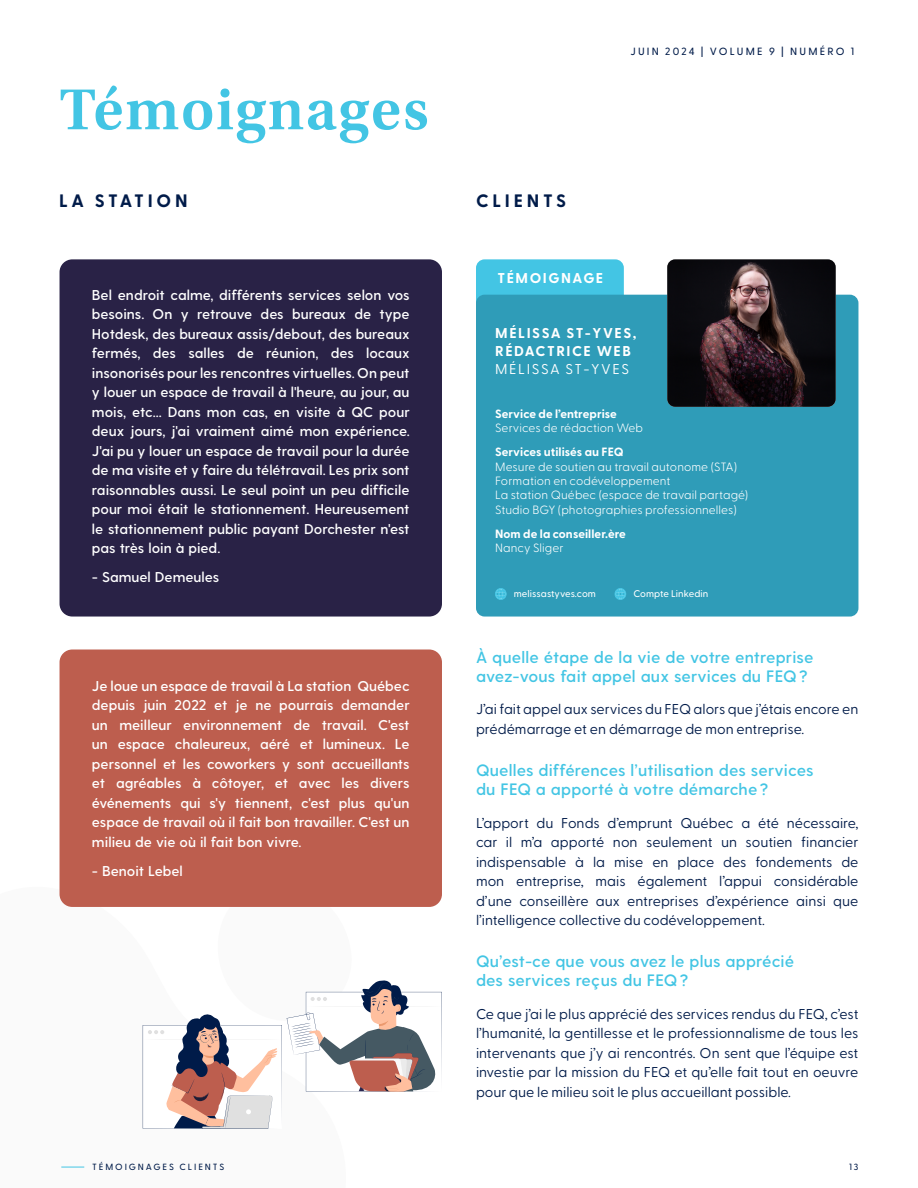
<style>
.page{position:relative;width:918px;height:1188px;background:#fff}
.page>*{position:absolute;margin:0;border:0;box-sizing:border-box;transform-origin:0 0}
.t1{font:600 60.75px "Utopia Std";letter-spacing:.025em;color:#43c5e4}
.t2{font:700 18px "Greycliff CF";letter-spacing:.21em;color:#001b49}
.t3{font:600 16.5px/19.5px "Greycliff CF";letter-spacing:.01em;color:#43c5e4}
.t4{font:600 14.25px/19.5px "Greycliff CF";color:#fff;text-align:justify}
.t5{font:14.25px/19.5px "Greycliff CF";color:#001b49;text-align:justify}
.t6{font:700 14.25px/18px "Greycliff CF";letter-spacing:.11em;color:#fff}
.t7{font:14.25px "Greycliff CF";letter-spacing:.11em;color:#fff}
.t8{font:300 12px/14.4px "Greycliff CF";letter-spacing:.005em;color:#fff}
.t9{font:700 12px "Greycliff CF";letter-spacing:.005em;color:#fff}
.t10{font:500 10.5px "Greycliff CF";letter-spacing:.21em;color:#001b49}
.t11{font:500 9.75px "Greycliff CF";letter-spacing:.005em;color:#fff}
.t12{font:500 9px "Greycliff CF";letter-spacing:.21em;color:#001b49}
</style>
<div class="page">
<svg style="left:143px;top:898px;width:299px;height:231px"></svg>
<div style="left:476px;top:259px;width:148px;height:42px;background:#43c5e4"></div>
<div style="left:476px;top:295px;width:382px;height:322px;background:#2f9cb8;border-radius:9px"></div>
<svg style="left:495px;top:588px;width:12px;height:12px"></svg>
<svg style="left:615px;top:588px;width:11px;height:12px"></svg>
<img style="left:667px;top:259px;width:169px;height:148px">
<div style="left:60px;top:259px;width:382px;height:358px;background:#292246;border-radius:13px"></div>
<div style="left:60px;top:650px;width:382px;height:257px;background:#bd5e4e;border-radius:13px"></div>
<svg style="left:61px;top:1167px;width:23px;height:1px"></svg>
<h1 class="t1" style="left:60px;top:75px;width:371px">Témoignages</h1>
<p class="t2" style="left:59px;top:187px;width:130px">LA STATION</p>
<p class="t2" style="left:476px;top:187px;width:92px">CLIENTS</p>
<p class="t6" style="left:497px;top:268px;width:107px">TÉMOIGNAGE</p>
<p class="t10" style="left:630px;top:43px;width:225px">JUIN 2024 | VOLUME 9 | NUMÉRO 1</p>
<p class="t4" style="left:92px;top:286px;width:319px">Bel endroit calme, différents services selon vos besoins. On y retrouve des bureaux de type Hotdesk, des bureaux assis/debout, des bureaux fermés, des salles de réunion, des locaux insonorisés pour les rencontres virtuelles. On peut y louer un espace de travail à l'heure, au jour, au mois, etc... Dans mon cas, en visite à QC pour deux jours, j'ai vraiment aimé mon expérience.<br>J'ai pu y louer un espace de travail pour la durée de ma visite et y faire du télétravail. Les prix sont raisonnables aussi. Le seul point un peu difficile pour moi était le stationnement. Heureusement le stationnement public payant Dorchester n'est pas très loin à pied.</p>
<p class="t4" style="left:92px;top:568px;width:129px">- Samuel Demeules</p>
<p class="t4" style="left:92px;top:677px;width:319px">Je loue un espace de travail à La station Québec depuis juin 2022 et je ne pourrais demander un meilleur environnement de travail. C'est un espace chaleureux, aéré et lumineux. Le personnel et les coworkers y sont accueillants et agréables à côtoyer, et avec les divers événements qui s'y tiennent, c'est plus qu'un espace de travail où il fait bon travailler. C'est un milieu de vie où il fait bon vivre.</p>
<p class="t4" style="left:92px;top:862px;width:92px">- Benoit Lebel</p>
<p class="t6" style="left:495px;top:323px;width:143px">MÉLISSA ST-YVES,<br>RÉDACTRICE WEB</p>
<p class="t7" style="left:495px;top:358px;width:135px">MÉLISSA ST-YVES</p>
<p class="t9" style="left:495px;top:404px;width:123px">Service de l’entreprise</p>
<p class="t8" style="left:495px;top:420px;width:149px">Services de rédaction Web</p>
<p class="t9" style="left:495px;top:443px;width:130px">Services utilisés au FEQ</p>
<p class="t8" style="left:495px;top:458px;width:255px">Mesure de soutien au travail autonome (STA)<br>Formation en codéveloppement<br>La station Québec (espace de travail partagé)<br>Studio BGY (photographies professionnelles)</p>
<p class="t9" style="left:495px;top:524px;width:132px">Nom de la conseiller.ère</p>
<p class="t8" style="left:495px;top:540px;width:70px">Nancy Sliger</p>
<p class="t11" style="left:514px;top:586px;width:84px">melissastyves.com</p>
<p class="t11" style="left:633px;top:586px;width:76px">Compte Linkedin</p>
<p class="t3" style="left:476px;top:648px;width:339px">À quelle étape de la vie de votre entreprise avez-vous fait appel aux services du FEQ ?</p>
<p class="t5" style="left:476px;top:699px;width:384px">J’ai fait appel aux services du FEQ alors que j’étais encore en prédémarrage et en démarrage de mon entreprise.</p>
<p class="t3" style="left:476px;top:761px;width:339px">Quelles différences l’utilisation des services du FEQ a apporté à votre démarche ?</p>
<p class="t5" style="left:476px;top:812px;width:384px">L’apport du Fonds d’emprunt Québec a été nécessaire, car il m’a apporté non seulement un soutien financier indispensable à la mise en place des fondements de mon entreprise, mais également l’appui considérable d’une conseillère aux entreprises d’expérience ainsi que l’intelligence collective du codéveloppement.</p>
<p class="t3" style="left:476px;top:952px;width:320px">Qu’est-ce que vous avez le plus apprécié des services reçus du FEQ ?</p>
<p class="t5" style="left:476px;top:1003px;width:384px">Ce que j’ai le plus apprécié des services rendus du FEQ, c’est l’humanité, la gentillesse et le professionnalisme de tous les intervenants que j’y ai rencontrés. On sent que l’équipe est investie par la mission du FEQ et qu’elle fait tout en oeuvre pour que le milieu soit le plus accueillant possible.</p>
<p class="t12" style="left:92px;top:1160px;width:134px">TÉMOIGNAGES CLIENTS</p>
<p class="t12" style="left:849px;top:1160px;width:11px">13</p>
</div>
